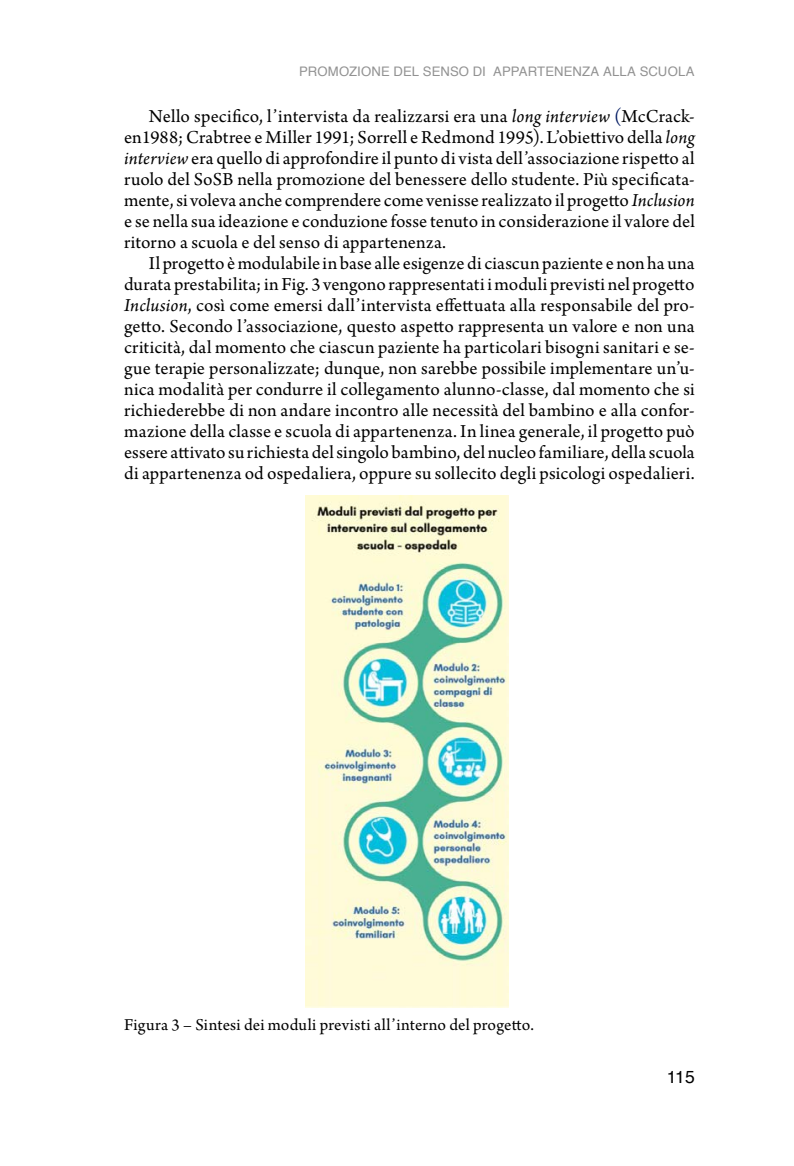
<style>
.page{position:relative;width:794px;height:1166px;background:#fff}
.page>*{position:absolute;margin:0;border:0;box-sizing:border-box;transform-origin:0 0}
.t1{font:19.25px/21px "Arno Pro";letter-spacing:.005em;color:#000;text-align:justify}
.t2{font:17.5px "Arno Pro";letter-spacing:.01em;color:#000}
.t3{font:17.5px "Helvetica";color:#000}
.t4{font:13.12px "Helvetica";letter-spacing:.01em;color:#929292}
.s1{font-style:italic}
.s2{color:#001a62}
</style>
<div class="page">
<img style="left:305px;top:495px;width:203px;height:512px">
<p class="t4" style="left:299px;top:61px;width:397px">PROMOZIONE DEL SENSO DI APPARTENENZA ALLA SCUOLA</p>
<p class="t1" style="left:124px;top:107px;width:572px;text-indent:25px">Nello specifico, l’intervista da realizzarsi era una <span class="s1">long interview</span> <span class="s2">(</span>McCrack&shy;en1988; Crabtree e Miller 1991; Sorrell e Redmond 1995). L’obiettivo della <span class="s1">long interview</span> era quello di approfondire il punto di vista dell’associazione rispetto al ruolo del SoSB nella promozione del benessere dello studente. Più specificata&shy;mente, si voleva anche comprendere come venisse realizzato il progetto <span class="s1">Inclusion </span>e se nella sua ideazione e conduzione fosse tenuto in considerazione il valore del ritorno a scuola e del senso di appartenenza.</p>
<p class="t1" style="left:124px;top:254px;width:572px;text-indent:25px">Il progetto è modulabile in base alle esigenze di ciascun paziente e non ha una durata prestabilita; in Fig. 3 vengono rappresentati i moduli previsti nel progetto <span class="s1">Inclusion</span>, così come emersi dall’intervista effettuata alla responsabile del pro&shy;getto. Secondo l’associazione, questo aspetto rappresenta un valore e non una criticità, dal momento che ciascun paziente ha particolari bisogni sanitari e se&shy;gue terapie personalizzate; dunque, non sarebbe possibile implementare un’u&shy;nica modalità per condurre il collegamento alunno-classe, dal momento che si richiederebbe di non andare incontro alle necessità del bambino e alla confor&shy;mazione della classe e scuola di appartenenza. In linea generale, il progetto può essere attivato su richiesta del singolo bambino, del nucleo familiare, della scuola di appartenenza od ospedaliera, oppure su sollecito degli psicologi ospedalieri.</p>
<p class="t2" style="left:124px;top:1014px;width:411px">Figura 3 – Sintesi dei moduli previsti all’interno del progetto.</p>
<p class="t3" style="left:667px;top:1063px;width:29px">115</p>
</div>
